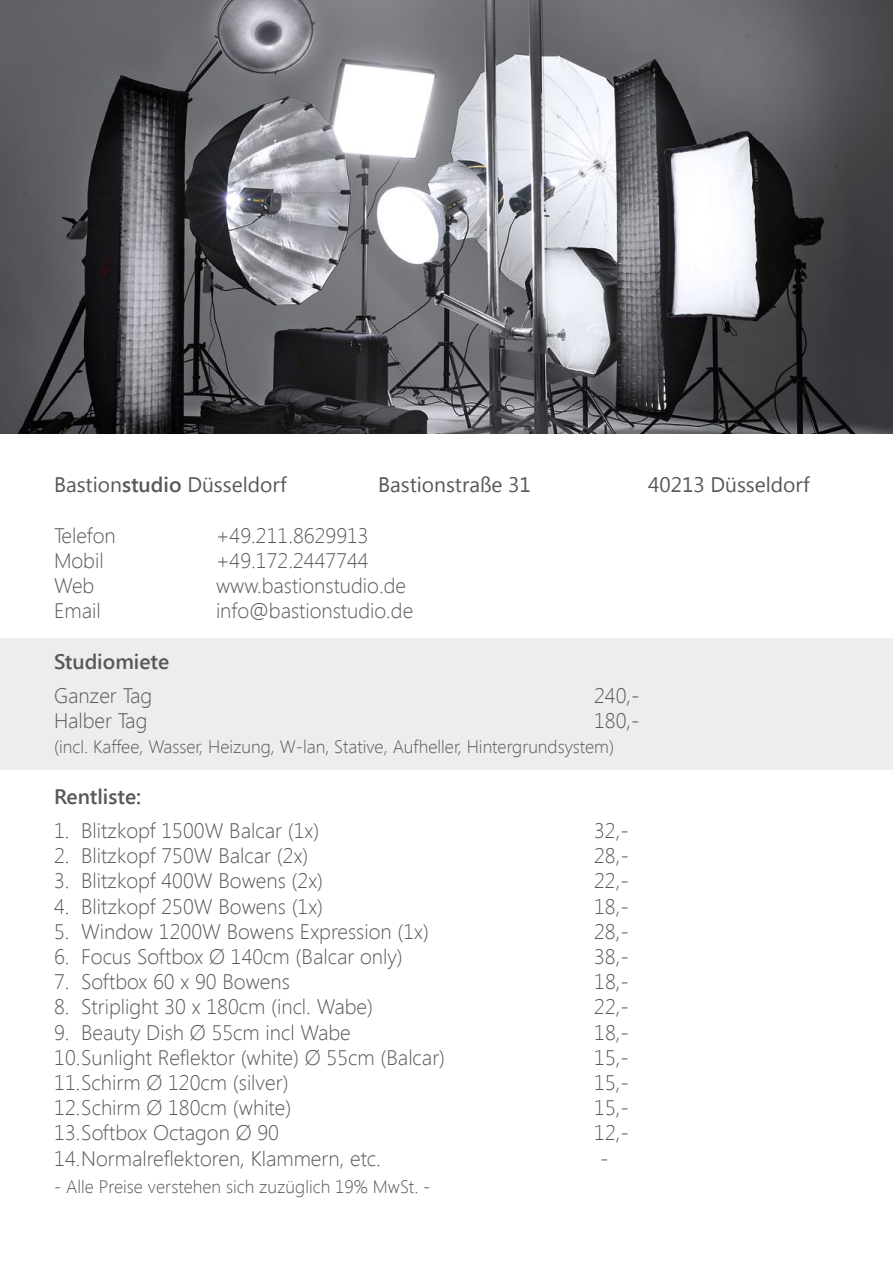
<style>
.page{position:relative;width:893px;height:1263px;background:#fff}
.page>*{position:absolute;margin:0;border:0;box-sizing:border-box;transform-origin:0 0}
.t1{font:300 21px "Segoe UI";color:#58585a}
.t2{font:21px "Segoe UI";color:#58585a}
.t3{font:600 21px "Segoe UI";color:#58585a}
.t4{font:300 18px "Segoe UI";color:#58585a}
.s1{font-weight:600}
</style>
<div class="page">
<div style="left:0;top:639px;width:893px;height:131px;background:#eceded"></div>
<img style="left:0;top:0;width:893px;height:434px">
<p class="t2" style="left:54px;top:470px;width:234px">Bastion<span class="s1">studio</span> Düsseldorf</p>
<p class="t2" style="left:378px;top:470px;width:154px">Bastionstraße 31</p>
<p class="t2" style="left:648px;top:470px;width:163px">40213 Düsseldorf</p>
<p class="t1" style="left:54px;top:521px;width:63px">Telefon</p>
<p class="t1" style="left:216px;top:521px;width:154px">+49.211.8629913</p>
<p class="t1" style="left:54px;top:546px;width:51px">Mobil</p>
<p class="t1" style="left:216px;top:546px;width:154px">+49.172.2447744</p>
<p class="t1" style="left:54px;top:571px;width:42px">Web</p>
<p class="t1" style="left:216px;top:571px;width:192px">www.bastionstudio.de</p>
<p class="t1" style="left:54px;top:596px;width:48px">Email</p>
<p class="t1" style="left:216px;top:596px;width:199px">info@bastionstudio.de</p>
<p class="t3" style="left:54px;top:646px;width:117px">Studiomiete</p>
<p class="t1" style="left:54px;top:681px;width:100px">Ganzer Tag</p>
<p class="t1" style="left:594px;top:681px;width:47px">240,-</p>
<p class="t1" style="left:54px;top:706px;width:95px">Halber Tag</p>
<p class="t1" style="left:594px;top:706px;width:47px">180,-</p>
<p class="t4" style="left:54px;top:734px;width:562px">(incl. Kaffee, Wasser, Heizung, W-lan, Stative, Aufheller, Hintergrundsystem)</p>
<p class="t3" style="left:54px;top:781px;width:89px">Rentliste:</p>
<p class="t1" style="left:54px;top:816px;width:267px">1. Blitzkopf 1500W Balcar (1x)</p>
<p class="t1" style="left:594px;top:816px;width:36px">32,-</p>
<p class="t1" style="left:54px;top:841px;width:256px">2. Blitzkopf 750W Balcar (2x)</p>
<p class="t1" style="left:594px;top:841px;width:36px">28,-</p>
<p class="t1" style="left:54px;top:866px;width:271px">3. Blitzkopf 400W Bowens (2x)</p>
<p class="t1" style="left:594px;top:866px;width:36px">22,-</p>
<p class="t1" style="left:54px;top:892px;width:271px">4. Blitzkopf 250W Bowens (1x)</p>
<p class="t1" style="left:594px;top:892px;width:36px">18,-</p>
<p class="t1" style="left:54px;top:917px;width:376px">5. Window 1200W Bowens Expression (1x)</p>
<p class="t1" style="left:594px;top:917px;width:36px">28,-</p>
<p class="t1" style="left:54px;top:942px;width:350px">6. Focus Softbox Ø 140cm (Balcar only)</p>
<p class="t1" style="left:594px;top:942px;width:36px">38,-</p>
<p class="t1" style="left:54px;top:967px;width:237px">7. Softbox 60 x 90 Bowens</p>
<p class="t1" style="left:594px;top:967px;width:36px">18,-</p>
<p class="t1" style="left:54px;top:992px;width:320px">8. Striplight 30 x 180cm (incl. Wabe)</p>
<p class="t1" style="left:594px;top:992px;width:36px">22,-</p>
<p class="t1" style="left:54px;top:1018px;width:298px">9. Beauty Dish Ø 55cm incl Wabe</p>
<p class="t1" style="left:594px;top:1018px;width:36px">18,-</p>
<p class="t1" style="left:54px;top:1043px;width:392px">10.Sunlight Reflektor (white) Ø 55cm (Balcar)</p>
<p class="t1" style="left:594px;top:1043px;width:36px">15,-</p>
<p class="t1" style="left:54px;top:1068px;width:236px">11.Schirm Ø 120cm (silver)</p>
<p class="t1" style="left:594px;top:1068px;width:36px">15,-</p>
<p class="t1" style="left:54px;top:1093px;width:239px">12.Schirm Ø 180cm (white)</p>
<p class="t1" style="left:594px;top:1093px;width:36px">15,-</p>
<p class="t1" style="left:54px;top:1118px;width:226px">13.Softbox Octagon Ø 90</p>
<p class="t1" style="left:594px;top:1118px;width:36px">12,-</p>
<p class="t1" style="left:54px;top:1144px;width:328px">14.Normalreflektoren, Klammern, etc.</p>
<p class="t1" style="left:600px;top:1144px;width:10px">-</p>
<p class="t4" style="left:54px;top:1174px;width:378px">- Alle Preise verstehen sich zuzüglich 19% MwSt. -</p>
</div>
